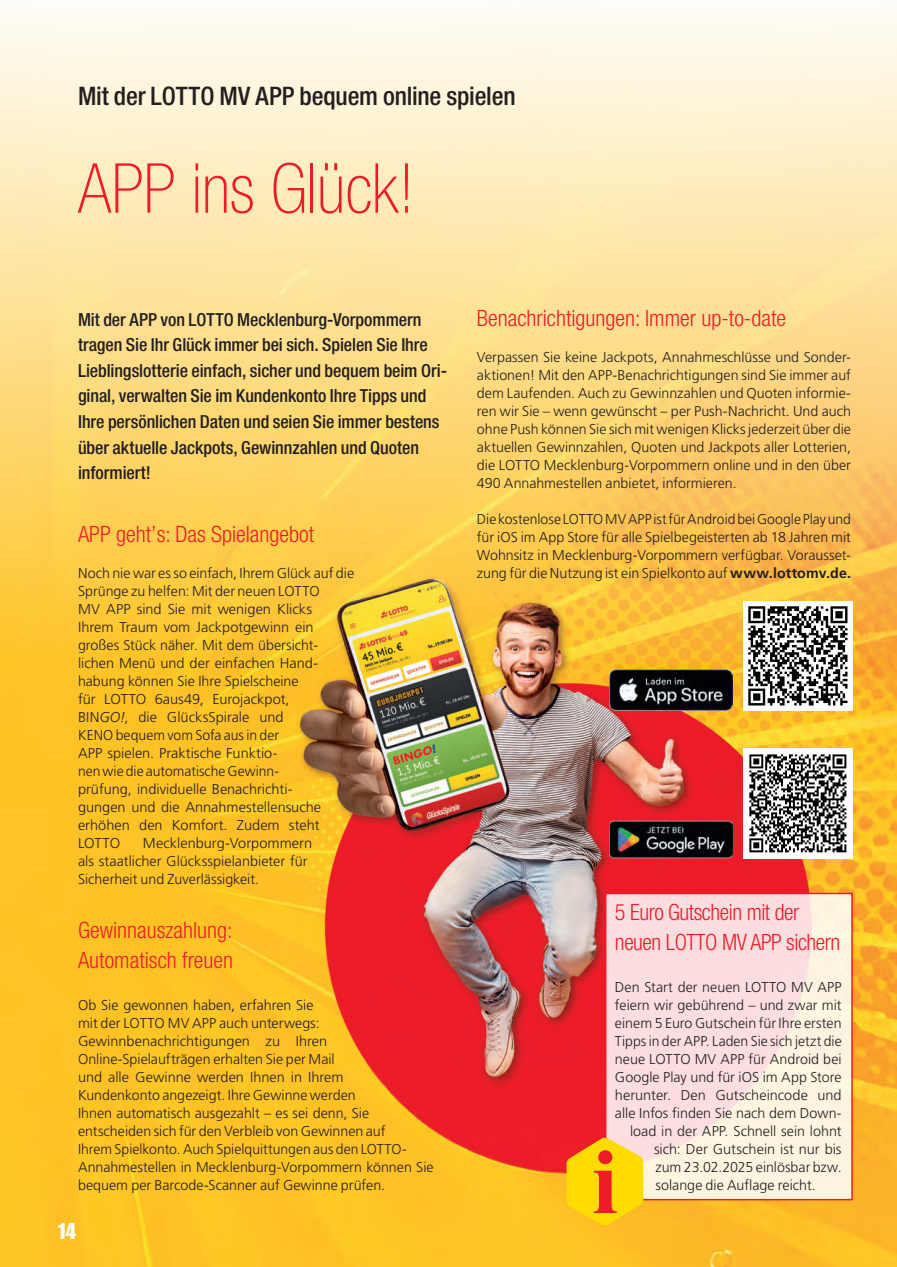
<style>
.page{position:relative;width:897px;height:1267px;background:#fff}
.page>*{position:absolute;margin:0;border:0;box-sizing:border-box;transform-origin:0 0}
.Headline_46pt__Standard{font:100 condensed 69px "Helvetica Neue LT Pro";color:#ee1c28}
.Dachzeile__Standard{font:500 condensed 25.5px "Helvetica Neue LT Pro";letter-spacing:-.005em;color:#231f20}
.Zwischenüberschrift{font:300 condensed 22.5px/30px "Helvetica Neue LT Pro";color:#ee1c28}
.Zwischenüberschrift-2{font:300 condensed 22.5px/30px "Helvetica Neue LT Pro";letter-spacing:-.02em;color:#ee1c28}
.Seitenzahl_gerade{font:22.5px "Impact LT Std";color:#fff}
.Anlauf{font:500 condensed 18px/25.5px "Helvetica Neue LT Pro";letter-spacing:-.005em;color:#231f20}
.Fließtext{font:300 14.25px/18px "Frutiger LT Pro";color:#231f20}
.s1{font-style:italic}
.s2{font-weight:700}
</style>
<div class="page">
<img style="left:0;top:15px;width:896px;height:1251px">
<img style="left:610px;top:669px;width:122px;height:41px">
<img style="left:609px;top:816px;width:123px;height:47px">
<img style="left:743px;top:601px;width:109px;height:109px">
<img style="left:743px;top:748px;width:109px;height:110px">
<svg style="left:608px;top:895px;width:241px;height:302px;background:#fce6e0"></svg>
<div style="left:605px;top:892px;width:247px;height:308px;border:2px solid #ee1c28"></div>
<svg style="left:566px;top:1137px;width:77px;height:88px;background:#fbb619"></svg>
<p class="Dachzeile__Standard" style="left:78px;top:81px;width:439px">Mit der LOTTO MV APP bequem online spielen</p>
<p class="Headline_46pt__Standard" style="left:78px;top:149px;width:337px">APP ins Glück!</p>
<p class="Anlauf" style="left:78px;top:306px;width:370px">Mit der APP von LOTTO Mecklenburg-Vorpommern tragen Sie Ihr Glück immer bei sich. Spielen Sie Ihre Lieblingslotterie einfach, sicher und bequem beim Ori&shy;ginal, verwalten Sie im Kundenkonto Ihre Tipps und Ihre persönlichen Daten und seien Sie immer bestens über aktuelle Jackpots, Gewinnzahlen und Quoten informiert!</p>
<p class="Zwischenüberschrift" style="left:78px;top:519px;width:237px">APP geht’s: Das Spielangebot</p>
<p class="Fließtext" style="left:78px;top:564px;width:278px">Noch nie war es so einfach, Ihrem Glück auf die Sprünge zu helfen: Mit der neuen LOTTO<br>MV APP sind Sie mit wenigen Klicks<br>Ihrem Traum vom Jackpotgewinn ein großes Stück näher. Mit dem übersicht&shy;lichen Menü und der einfachen Hand&shy;habung können Sie Ihre Spielscheine<br>für LOTTO 6aus49, Eurojackpot,<br>BIN<span class="s1">GO!</span>, die GlücksSpirale und<br>KENO bequem vom Sofa aus in der<br>APP spielen. Praktische Funktio-<br>nen wie die automatische Gewinn-<br>prüfung, individuelle Benachrichti-<br>gungen und die Annahmestellensuche erhöhen den Komfort. Zudem steht LOTTO</p>
<p class="Fließtext" style="left:78px;top:834px;width:235px;text-indent:65px">Mecklenburg-Vorpommern als staatlicher Glücksspielanbieter für<br>Sicherheit und Zuverlässigkeit.</p>
<p class="Zwischenüberschrift" style="left:78px;top:915px;width:157px">Gewinnauszahlung:<br>Automatisch freuen</p>
<p class="Fließtext" style="left:78px;top:996px;width:357px">Ob Sie gewonnen haben, erfahren Sie<br>mit der LOTTO MV APP auch unterwegs:<br>Gewinnbenachrichtigungen zu Ihren Online-Spielaufträgen erhalten Sie per Mail<br>und alle Gewinne werden Ihnen in Ihrem<br>Kundenkonto angezeigt. Ihre Gewinne werden<br>Ihnen automatisch ausgezahlt – es sei denn, Sie entscheiden sich für den Verbleib von Gewinnen auf<br>Ihrem Spielkonto. Auch Spielquittungen aus den LOTTO-Annahmestellen in Mecklenburg-Vorpommern können Sie bequem per Barcode-Scanner auf Gewinne prüfen.</p>
<p class="Seitenzahl_gerade" style="left:57px;top:1218px;width:21px">14</p>
<p class="Zwischenüberschrift" style="left:477px;top:303px;width:311px">Benachrichtigungen: Immer up-to-date</p>
<p class="Fließtext" style="left:477px;top:348px;width:375px;text-align:justify">Verpassen Sie keine Jackpots, Annahmeschlüsse und Sonder&shy;aktionen! Mit den APP-Benachrichtigungen sind Sie immer auf dem Laufenden. Auch zu Gewinnzahlen und Quoten informie&shy;ren wir Sie – wenn gewünscht – per Push-Nachricht. Und auch ohne Push können Sie sich mit wenigen Klicks jederzeit über die aktuellen Gewinnzahlen, Quoten und Jackpots aller Lotterien, die LOTTO Mecklenburg-Vorpommern online und in den über 490 Annahmestellen anbietet, informieren.</p>
<p class="Fließtext" style="left:477px;top:510px;width:375px;text-align:justify">Die kostenlose LOTTO MV APP ist für Android bei Google Play und für iOS im App Store für alle Spielbegeisterten ab 18 Jahren mit Wohnsitz in Mecklenburg-Vorpommern verfügbar. Vorausset&shy;zung für die Nutzung ist ein Spielkonto auf <span class="s2">www.lottomv.de.</span></p>
<p class="Zwischenüberschrift-2" style="left:615px;top:897px;width:227px">5 Euro Gutschein mit der neuen LOTTO MV APP sichern</p>
<p class="Fließtext" style="left:615px;top:978px;width:228px">Den Start der neuen LOTTO MV APP</p>
<p class="Fließtext" style="left:615px;top:996px;width:228px">feiern wir gebührend – und zwar mit</p>
<p class="Fließtext" style="left:615px;top:1014px;width:228px">einem 5 Euro Gutschein für Ihre ersten</p>
<p class="Fließtext" style="left:615px;top:1032px;width:228px">Tipps in der APP. Laden Sie sich jetzt die</p>
<p class="Fließtext" style="left:615px;top:1050px;width:228px">neue LOTTO MV APP für Android bei</p>
<p class="Fließtext" style="left:615px;top:1068px;width:228px">Google Play und für iOS im App Store</p>
<p class="Fließtext" style="left:615px;top:1086px;width:228px">herunter. Den Gutscheincode und</p>
<p class="Fließtext" style="left:615px;top:1104px;width:228px">alle Infos finden Sie nach dem Down-</p>
<p class="Fließtext" style="left:630px;top:1122px;width:213px">load in der APP. Schnell sein lohnt</p>
<p class="Fließtext" style="left:654px;top:1140px;width:189px">sich: Der Gutschein ist nur bis</p>
<p class="Fließtext" style="left:655px;top:1158px;width:188px">zum 23.02.2025 einlösbar bzw.</p>
<p class="Fließtext" style="left:655px;top:1176px;width:162px">solange die Auflage reicht.</p>
</div>
